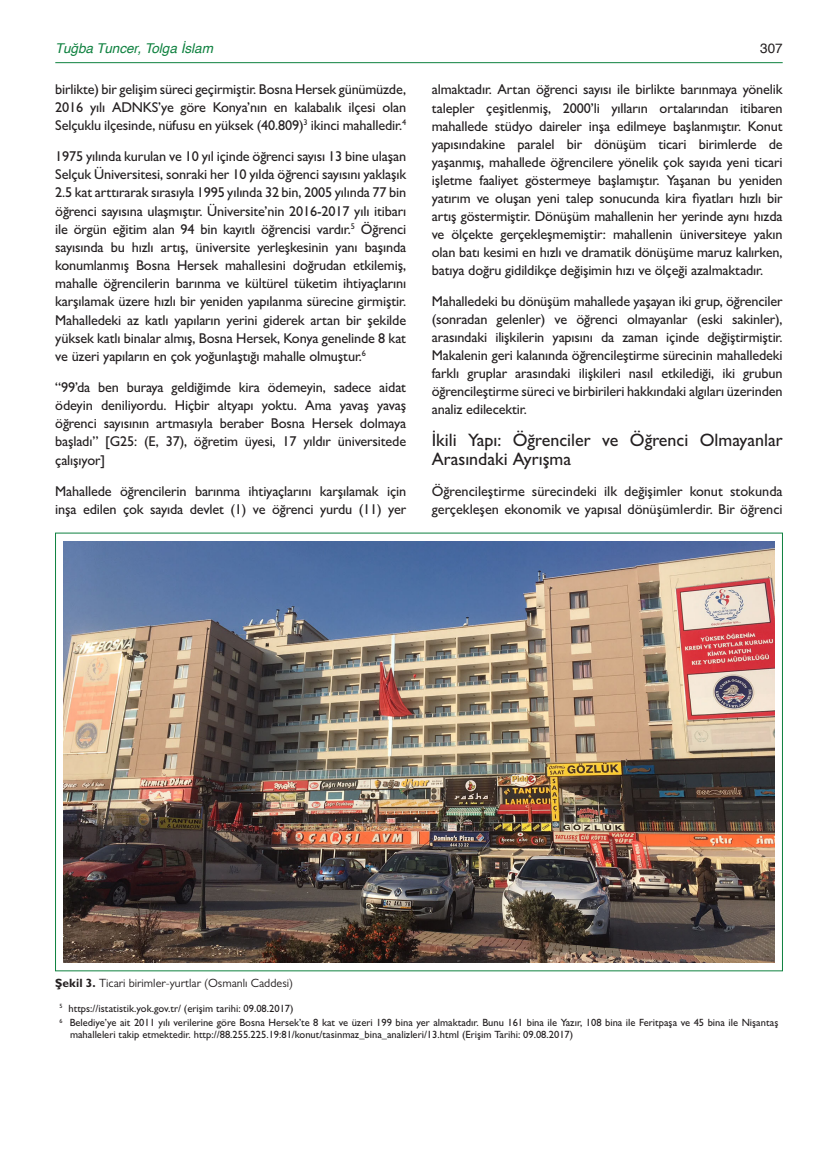
<style>
.page{position:relative;width:838px;height:1170px;background:#fff}
.page>*{position:absolute;margin:0;border:0;box-sizing:border-box;transform-origin:0 0}
._06__TRV_YAZI_ICI_AN{font:500 18px/19px "Gill Sans MT Pro";color:#231f20}
._06__TRV_YAZI_ICI_AN-2{font:500 14.25px/18px "Gill Sans MT Pro";letter-spacing:-.01em;color:#231f20;text-align:justify}
.t1{font:italic 13.5px "Helvetica";color:#0e813f}
.t2{font:13.5px "Helvetica";color:#231f20}
._13__TRV_SEKIL_ALTYA{font:12px "Gill Sans MT Pro";color:#231f20}
._02__Megaron_Yazi_Me{font:500 10.5px/12px "Gill Sans MT Pro";color:#231f20}
.s1{font-weight:700}
</style>
<div class="page">
<hr style="left:55px;top:62px;width:727px;height:1px;background:#0e813f">
<img style="left:64px;top:541px;width:711px;height:421px">
<p class="t1" style="left:55px;top:37px;width:159px">Tuğba Tuncer, Tolga İslam</p>
<p class="t2" style="left:760px;top:38px;width:24px">307</p>
<p class="_06__TRV_YAZI_ICI_AN-2" style="left:55px;top:81px;width:352px">birlikte) bir gelişim süreci geçirmiştir. Bosna Hersek günümüzde, 2016 yılı ADNKS’ye göre Konya’nın en kalabalık ilçesi olan Selçuklu ilçesinde, nüfusu en yüksek (40.809)<sup>3</sup> ikinci mahalledir.<sup>4</sup></p>
<p class="_06__TRV_YAZI_ICI_AN-2" style="left:55px;top:147px;width:352px">1975 yılında kurulan ve 10 yıl içinde öğrenci sayısı 13 bine ulaşan Selçuk Üniversitesi, sonraki her 10 yılda öğrenci sayısını yaklaşık 2.5 kat arttırarak sırasıyla 1995 yılında 32 bin, 2005 yılında 77 bin öğrenci sayısına ulaşmıştır. Üniversite’nin 2016-2017 yılı itibarı ile örgün eğitim alan 94 bin kayıtlı öğrencisi vardır.<sup>5</sup> Öğrenci sayısında bu hızlı artış, üniversite yerleşkesinin yanı başında konumlanmış Bosna Hersek mahallesini doğrudan etkilemiş, mahalle öğrencilerin barınma ve kültürel tüketim ihtiyaçlarını karşılamak üzere hızlı bir yeniden yapılanma sürecine girmiştir.<br>Mahalledeki az katlı yapıların yerini giderek artan bir şekilde yüksek katlı binalar almış, Bosna Hersek, Konya genelinde 8 kat ve üzeri yapıların en çok yoğunlaştığı mahalle olmuştur.<sup>6</sup></p>
<p class="_06__TRV_YAZI_ICI_AN-2" style="left:55px;top:378px;width:352px">“99’da ben buraya geldiğimde kira ödemeyin, sadece aidat ödeyin deniliyordu. Hiçbir altyapı yoktu. Ama yavaş yavaş öğrenci sayısının artmasıyla beraber Bosna Hersek dolmaya başladı” [G25: (E, 37), öğretim üyesi, 17 yıldır üniversitede çalışıyor]</p>
<p class="_06__TRV_YAZI_ICI_AN-2" style="left:55px;top:481px;width:352px">Mahallede öğrencilerin barınma ihtiyaçlarını karşılamak için inşa edilen çok sayıda devlet (1) ve öğrenci yurdu (11) yer</p>
<p class="_06__TRV_YAZI_ICI_AN-2" style="left:432px;top:81px;width:352px">almaktadır. Artan öğrenci sayısı ile birlikte barınmaya yönelik talepler çeşitlenmiş, 2000’li yılların ortalarından itibaren mahallede stüdyo daireler inşa edilmeye başlanmıştır. Konut yapısındakine paralel bir dönüşüm ticari birimlerde de yaşanmış, mahallede öğrencilere yönelik çok sayıda yeni ticari işletme faaliyet göstermeye başlamıştır. Yaşanan bu yeniden yatırım ve oluşan yeni talep sonucunda kira fiyatları hızlı bir artış göstermiştir. Dönüşüm mahallenin her yerinde aynı hızda ve ölçekte gerçekleşmemiştir: mahallenin üniversiteye yakın olan batı kesimi en hızlı ve dramatik dönüşüme maruz kalırken, batıya doğru gidildikçe değişimin hızı ve ölçeği azalmaktadır.</p>
<p class="_06__TRV_YAZI_ICI_AN-2" style="left:432px;top:292px;width:352px">Mahalledeki bu dönüşüm mahallede yaşayan iki grup, öğrenciler (sonradan gelenler) ve öğrenci olmayanlar (eski sakinler), arasındaki ilişkilerin yapısını da zaman içinde değiştirmiştir.<br>Makalenin geri kalanında öğrencileştirme sürecinin mahalledeki farklı gruplar arasındaki ilişkileri nasıl etkilediği, iki grubun öğrencileştirme süreci ve birbirileri hakkındaki algıları üzerinden analiz edilecektir.</p>
<p class="_06__TRV_YAZI_ICI_AN" style="left:432px;top:430px;width:352px">İkili Yapı: Öğrenciler ve Öğrenci Olmayanlar<br>Arasındaki Ayrışma</p>
<p class="_06__TRV_YAZI_ICI_AN-2" style="left:432px;top:481px;width:352px">Öğrencileştirme sürecindeki ilk değişimler konut stokunda gerçekleşen ekonomik ve yapısal dönüşümlerdir. Bir öğrenci</p>
<p class="_13__TRV_SEKIL_ALTYA" style="left:55px;top:975px;width:239px"><span class="s1">Şekil 3.</span> Ticari birimler-yurtlar (Osmanlı Caddesi)</p>
<p class="_02__Megaron_Yazi_Me" style="left:60px;top:1002px;width:235px"><sup>5</sup> https://istatistik.yok.gov.tr/ (erişim tarihi: 09.08.2017)</p>
<p class="_02__Megaron_Yazi_Me" style="left:70px;top:1016px;width:710px;text-indent:-10px"><sup>6</sup> Belediye’ye ait 2011 yılı verilerine göre Bosna Hersek’te 8 kat ve üzeri 199 bina yer almaktadır. Bunu 161 bina ile Yazır, 108 bina ile Feritpaşa ve 45 bina ile Nişantaş mahalleleri takip etmektedir. http://88.255.225.19:81/konut/tasinmaz_bina_analizleri/13.html (Erişim Tarihi: 09.08.2017)</p>
</div>
